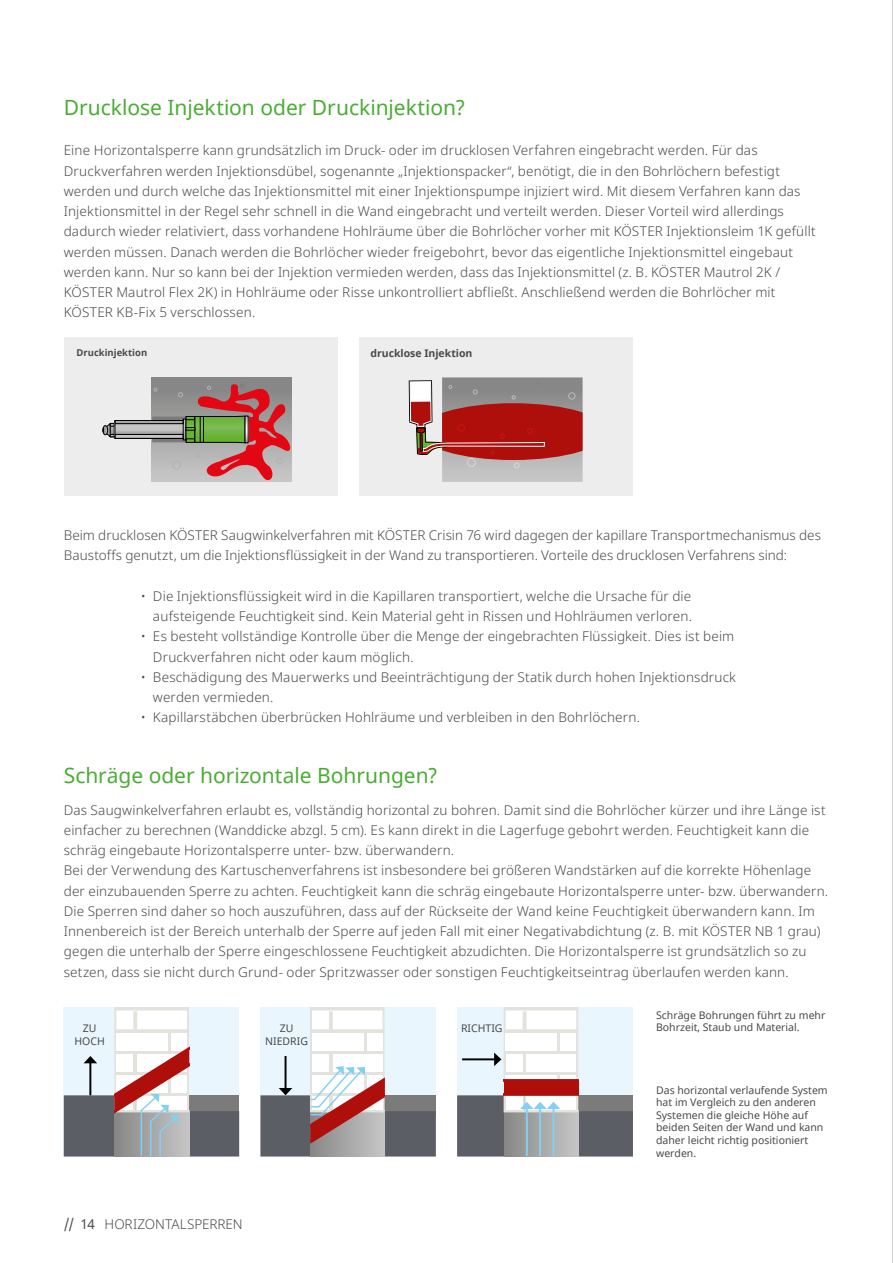
<style>
.page{position:relative;width:893px;height:1263px;background:#fff}
.page>*{position:absolute;margin:0;border:0;box-sizing:border-box;transform-origin:0 0}
.t1{font:21px "Noto Sans";color:#49ad33}
.t2{font:300 13.5px/20.2px "Noto Sans";letter-spacing:.01em;color:#4a4a49}
.t3{font:10.5px/12.6px "Noto Sans";color:#4a4a49}
.t4{font:700 10.5px "Noto Sans";color:#4a4a49}
.t5{font:700 9.45px "Noto Sans";color:#4a4a49}
.s1{font-weight:400}
</style>
<div class="page">
<div style="left:457px;top:1007px;width:176px;height:149px;background:#eaf6fe"></div>
<div style="left:558px;top:1073px;width:20px;height:22px;background:#e3e2dc"></div>
<div style="left:524px;top:1052px;width:54px;height:22px;background:#e3e2dc"></div>
<svg style="left:559px;top:1033px;width:19px;height:19px"></svg>
<svg style="left:504px;top:1033px;width:55px;height:19px"></svg>
<svg style="left:504px;top:1073px;width:55px;height:22px"></svg>
<div style="left:504px;top:1052px;width:21px;height:22px;background:#e3e2dc"></div>
<div style="left:560px;top:1075px;width:16px;height:18px;background:#fff"></div>
<div style="left:526px;top:1054px;width:50px;height:18px;background:#fff"></div>
<div style="left:560px;top:1033px;width:16px;height:17px;background:#fff"></div>
<div style="left:506px;top:1033px;width:51px;height:17px;background:#fff"></div>
<div style="left:506px;top:1075px;width:51px;height:18px;background:#fff"></div>
<div style="left:506px;top:1054px;width:17px;height:18px;background:#fff"></div>
<svg style="left:503px;top:1007px;width:76px;height:26px;background:#f4f4f2"></svg>
<div style="left:260px;top:1007px;width:176px;height:149px;background:#eaf6fe"></div>
<div style="left:331px;top:1052px;width:54px;height:22px;background:#e3e2dc"></div>
<svg style="left:365px;top:1033px;width:20px;height:19px"></svg>
<svg style="left:310px;top:1033px;width:55px;height:19px"></svg>
<div style="left:310px;top:1052px;width:21px;height:22px;background:#e3e2dc"></div>
<div style="left:333px;top:1054px;width:50px;height:18px;background:#fff"></div>
<div style="left:367px;top:1033px;width:16px;height:17px;background:#fff"></div>
<div style="left:312px;top:1033px;width:51px;height:17px;background:#fff"></div>
<div style="left:312px;top:1054px;width:17px;height:18px;background:#fff"></div>
<svg style="left:310px;top:1007px;width:75px;height:26px;background:#f5f4f2"></svg>
<svg style="left:457px;top:1079px;width:176px;height:77px;background:#948b8f"></svg>
<svg style="left:64px;top:1007px;width:175px;height:150px"></svg>
<hr style="left:285px;top:1056px;width:2px;height:33px;background:#000">
<svg style="left:260px;top:1059px;width:176px;height:97px"></svg>
<hr style="left:462px;top:1058px;width:33px;height:2px;background:#000">
<svg style="left:494px;top:1052px;width:7px;height:14px"></svg>
<hr style="left:892px;top:0;width:1px;height:1263px;background:#9d9d9c">
<div style="left:359px;top:338px;width:274px;height:158px;background:#ededed"></div>
<div style="left:64px;top:338px;width:274px;height:158px;background:#ededed"></div>
<div style="left:151px;top:377px;width:141px;height:105px;background:#878787"></div>
<svg style="left:117px;top:424px;width:35px;height:10px"></svg>
<div style="left:115px;top:420px;width:68px;height:4px;border:1px solid #000"></div>
<div style="left:115px;top:434px;width:68px;height:4px;border:1px solid #000"></div>
<div style="left:115px;top:420px;width:68px;height:19px;border:1px solid #000"></div>
<svg style="left:103px;top:423px;width:12px;height:15px"></svg>
<svg style="left:152px;top:384px;width:140px;height:98px"></svg>
<svg style="left:408px;top:377px;width:175px;height:105px;background:#b2716e"></svg>
<div style="left:568px;top:392px;width:7px;height:7px;border:1px solid #b3b2b2;border-radius:50%"></div>
<h1 class="t1" style="left:64px;top:93px;width:403px">Drucklose Injektion oder Druckinjektion?</h1>
<p class="t2" style="left:64px;top:141px;width:753px">Eine Horizontalsperre kann grundsätzlich im Druck- oder im drucklosen Verfahren eingebracht werden. Für das Druckverfahren werden Injektionsdübel, sogenannte „Injektionspacker“, benötigt, die in den Bohrlöchern befestigt werden und durch welche das Injektionsmittel mit einer Injektionspumpe injiziert wird. Mit diesem Verfahren kann das Injektionsmittel in der Regel sehr schnell in die Wand eingebracht und verteilt werden. Dieser Vorteil wird allerdings dadurch wieder relativiert, dass vorhandene Hohlräume über die Bohrlöcher vorher mit KÖSTER Injektionsleim 1K gefüllt werden müssen. Danach werden die Bohrlöcher wieder freigebohrt, bevor das eigentliche Injektionsmittel eingebaut werden kann. Nur so kann bei der Injektion vermieden werden, dass das Injektionsmittel (z. B. KÖSTER Mautrol 2K / KÖSTER Mautrol Flex 2K) in Hohlräume oder Risse unkontrolliert abfließt. Anschließend werden die Bohrlöcher mit KÖSTER KB-Fix 5 verschlossen.</p>
<p class="t5" style="left:77px;top:346px;width:72px">Druckinjektion</p>
<p class="t4" style="left:370px;top:346px;width:104px">drucklose Injektion</p>
<p class="t2" style="left:64px;top:525px;width:759px">Beim drucklosen KÖSTER Saugwinkelverfahren mit KÖSTER Crisin 76 wird dagegen der kapillare Transportmechanismus des<br>Baustoffs genutzt, um die Injektionsflüssigkeit in der Wand zu transportieren. Vorteile des drucklosen Verfahrens sind:</p>
<p class="t2" style="left:141px;top:586px;width:553px;text-align:right">• Die Injektionsflüssigkeit wird in die Kapillaren transportiert, welche die Ursache für die aufsteigende Feuchtigkeit sind. Kein Material geht in Rissen und Hohlräumen verloren.</p>
<p class="t2" style="left:153px;top:627px;width:583px;text-indent:-12px">• Es besteht vollständige Kontrolle über die Menge der eingebrachten Flüssigkeit. Dies ist beim<br>Druckverfahren nicht oder kaum möglich.</p>
<p class="t2" style="left:153px;top:667px;width:584px;text-indent:-12px">• Beschädigung des Mauerwerks und Beeinträchtigung der Statik durch hohen Injektionsdruck werden vermieden.</p>
<p class="t2" style="left:141px;top:708px;width:501px">• Kapillarstäbchen überbrücken Hohlräume und verbleiben in den Bohrlöchern.</p>
<h1 class="t1" style="left:64px;top:761px;width:376px">Schräge oder horizontale Bohrungen?</h1>
<p class="t2" style="left:64px;top:800px;width:766px">Das Saugwinkelverfahren erlaubt es, vollständig horizontal zu bohren. Damit sind die Bohrlöcher kürzer und ihre Länge ist einfacher zu berechnen (Wanddicke abzgl. 5 cm). Es kann direkt in die Lagerfuge gebohrt werden. Feuchtigkeit kann die schräg eingebaute Horizontalsperre unter- bzw. überwandern.<br>Bei der Verwendung des Kartuschenverfahrens ist insbesondere bei größeren Wandstärken auf die korrekte Höhenlage der einzubauenden Sperre zu achten. Feuchtigkeit kann die schräg eingebaute Horizontalsperre unter- bzw. überwandern.<br>Die Sperren sind daher so hoch auszuführen, dass auf der Rückseite der Wand keine Feuchtigkeit überwandern kann. Im Innenbereich ist der Bereich unterhalb der Sperre auf jeden Fall mit einer Negativabdichtung (z. B. mit KÖSTER NB 1 grau) gegen die unterhalb der Sperre eingeschlossene Feuchtigkeit abzudichten. Die Horizontalsperre ist grundsätzlich so zu setzen, dass sie nicht durch Grund- oder Spritzwasser oder sonstigen Feuchtigkeitseintrag überlaufen werden kann.</p>
<p class="t3" style="left:75px;top:1023px;width:32px;text-align:center">ZU<br>HOCH</p>
<p class="t3" style="left:265px;top:1023px;width:44px;text-align:center">ZU<br>NIEDRIG</p>
<p class="t3" style="left:461px;top:1023px;width:43px">RICHTIG</p>
<p class="t2" style="left:64px;top:1214px;width:180px"><span class="s1">// 14</span> HORIZONTALSPERREN</p>
<p class="t3" style="left:656px;top:1009px;width:171px">Schräge Bohrungen führt zu mehr<br>Bohrzeit, Staub und Material.</p>
<p class="t3" style="left:656px;top:1084px;width:173px">Das horizontal verlaufende System hat im Vergleich zu den anderen<br>Systemen die gleiche Höhe auf beiden Seiten der Wand und kann daher leicht richtig positioniert werden.</p>
</div>
